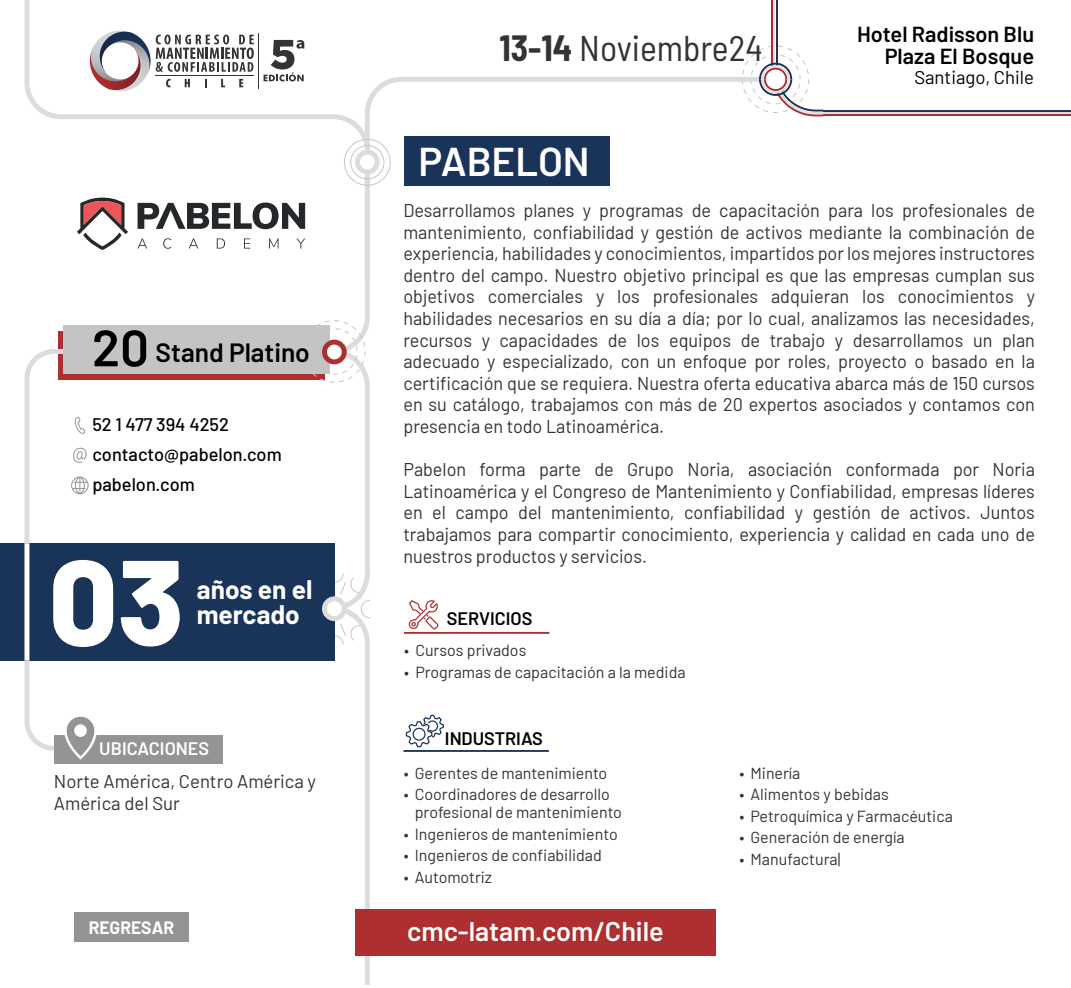
<style>
.page{position:relative;width:1071px;height:988px;background:#fff}
.page>*{position:absolute;margin:0;border:0;box-sizing:border-box;transform-origin:0 0}
.t1{font:800 120.92px "Barlow";color:#fff}
.t2{font:600 40.07px "Barlow";color:#fff}
.t3{font:semi-condensed 35.7px "Barlow";color:#333}
.t4{font:600 26.95px "Barlow";color:#fff}
.t5{font:600 26.43px "Barlow";color:#000}
.t6{font:700 26.25px/25.2px "Barlow";color:#fff}
.t7{font:600 21.7px/21.3px "Barlow";color:#000;text-align:right}
.t8{font:18.55px/21.5px "Barlow";color:#333;text-align:justify}
.t9{font:18.55px "Barlow";color:#000}
.t10{font:500 18.2px/30.3px "Barlow";color:#000}
.t11{font:600 18.03px "Barlow";color:#000}
.t12{font:600 18.03px "Barlow";color:#fff}
.t13{font:700 17.5px "Barlow";color:#fff}
.t14{font:16.1px/17.8px "Barlow";color:#333}
.s1{font-size:50.93px}
.s2{font-weight:700}
</style>
<div class="page">
<hr style="left:776px;top:0;width:2px;height:35px;background:#193359">
<hr style="left:771px;top:0;width:2px;height:35px;background:#ad2f2f">
<hr style="left:773px;top:0;width:2px;height:35px;background:#e0e0e0">
<hr style="left:776px;top:35px;width:2px;height:36px;background:#193359">
<hr style="left:771px;top:35px;width:2px;height:36px;background:#ad2f2f">
<hr style="left:773px;top:35px;width:2px;height:36px;background:#e0e0e0">
<hr style="left:823px;top:110px;width:37px;height:1px;background:#193359">
<hr style="left:823px;top:114px;width:37px;height:2px;background:#ad2f2f">
<hr style="left:823px;top:112px;width:37px;height:2px;background:#e0e0e0">
<hr style="left:860px;top:110px;width:36px;height:1px;background:#193359">
<hr style="left:860px;top:114px;width:36px;height:2px;background:#ad2f2f">
<hr style="left:860px;top:112px;width:36px;height:2px;background:#e0e0e0">
<hr style="left:896px;top:110px;width:36px;height:1px;background:#193359">
<hr style="left:896px;top:114px;width:36px;height:2px;background:#ad2f2f">
<hr style="left:896px;top:112px;width:36px;height:2px;background:#e0e0e0">
<hr style="left:932px;top:110px;width:37px;height:1px;background:#193359">
<hr style="left:932px;top:114px;width:37px;height:2px;background:#ad2f2f">
<hr style="left:932px;top:112px;width:37px;height:2px;background:#e0e0e0">
<hr style="left:969px;top:110px;width:36px;height:1px;background:#193359">
<hr style="left:969px;top:114px;width:36px;height:2px;background:#ad2f2f">
<hr style="left:969px;top:112px;width:36px;height:2px;background:#e0e0e0">
<hr style="left:1005px;top:110px;width:36px;height:1px;background:#193359">
<hr style="left:1005px;top:114px;width:36px;height:2px;background:#ad2f2f">
<hr style="left:1005px;top:112px;width:36px;height:2px;background:#e0e0e0">
<hr style="left:1041px;top:110px;width:30px;height:1px;background:#193359">
<hr style="left:1041px;top:114px;width:30px;height:2px;background:#ad2f2f">
<hr style="left:1041px;top:112px;width:30px;height:2px;background:#e0e0e0">
<div style="left:365px;top:386px;width:5px;height:189px;background:#dcdcdc"></div>
<svg style="left:24px;top:0;width:346px;height:312px"></svg>
<svg style="left:362px;top:74px;width:386px;height:210px"></svg>
<svg style="left:334px;top:568px;width:36px;height:69px"></svg>
<svg style="left:54px;top:637px;width:318px;height:347px"></svg>
<div style="left:1px;top:543px;width:333px;height:117px;background:#193359"></div>
<div style="left:324px;top:598px;width:20px;height:20px;background:#fff;border-radius:50%"></div>
<div style="left:322px;top:596px;width:25px;height:25px;border:5px solid #dcdcdc;border-radius:50%"></div>
<div style="left:355px;top:908px;width:361px;height:47px;background:#ad2f2f"></div>
<hr style="left:25px;top:543px;width:4px;height:117px;background:#fff">
<svg style="left:24px;top:346px;width:311px;height:202px"></svg>
<div style="left:54px;top:734px;width:169px;height:29px;background:#949493"></div>
<div style="left:64px;top:325px;width:266px;height:48px;background:#c4c4c4"></div>
<div style="left:357px;top:152px;width:20px;height:20px;background:#fff;border-radius:50%"></div>
<div style="left:355px;top:150px;width:25px;height:24px;border:5px solid #dcdcdc;border-radius:50%"></div>
<svg style="left:748px;top:53px;width:75px;height:63px"></svg>
<svg style="left:22px;top:655px;width:159px;height:104px"></svg>
<div style="left:74px;top:724px;width:13px;height:12px;background:#fff;border-radius:50%"></div>
<div style="left:344px;top:139px;width:47px;height:46px;border:1px solid #c6c6c5;border-radius:50%"></div>
<div style="left:350px;top:145px;width:34px;height:34px;border:1px solid #c6c6c5;border-radius:50%"></div>
<svg style="left:308px;top:312px;width:62px;height:79px"></svg>
<svg style="left:408px;top:600px;width:31px;height:30px"></svg>
<hr style="left:404px;top:631px;width:145px;height:2px;background:#ad2f2f">
<svg style="left:74px;top:416px;width:12px;height:18px"></svg>
<svg style="left:73px;top:446px;width:15px;height:17px"></svg>
<div style="left:71px;top:476px;width:18px;height:18px;border:1px solid #949493;border-radius:50%"></div>
<div style="left:75px;top:476px;width:10px;height:18px;border:1px solid #949493;border-radius:50%"></div>
<svg style="left:73px;top:477px;width:14px;height:16px"></svg>
<hr style="left:403px;top:749px;width:146px;height:2px;background:#193359">
<svg style="left:405px;top:714px;width:39px;height:33px"></svg>
<hr style="left:258px;top:33px;width:1px;height:55px;background:#333">
<svg style="left:90px;top:31px;width:164px;height:60px"></svg>
<svg style="left:264px;top:40px;width:40px;height:41px"></svg>
<svg style="left:77px;top:197px;width:51px;height:53px"></svg>
<svg style="left:138px;top:202px;width:167px;height:27px"></svg>
<svg style="left:138px;top:238px;width:9px;height:10px"></svg>
<svg style="left:163px;top:238px;width:8px;height:10px"></svg>
<svg style="left:189px;top:238px;width:9px;height:10px"></svg>
<svg style="left:217px;top:238px;width:8px;height:10px"></svg>
<svg style="left:244px;top:238px;width:6px;height:10px"></svg>
<svg style="left:269px;top:238px;width:10px;height:10px"></svg>
<svg style="left:297px;top:238px;width:8px;height:10px"></svg>
<div style="left:74px;top:911px;width:115px;height:30px;background:#949493"></div>
<h3 class="t5" style="left:92px;top:333px;width:219px"><span class="s1">20</span> Stand Platino</h3>
<p class="t10" style="left:92px;top:407px;width:191px">52 1 477 394 4252 contacto@pabelon.com pabelon.com</p>
<h1 class="t1" style="left:49px;top:511px;width:137px">03</h1>
<h3 class="t6" style="left:197px;top:574px;width:117px">años en el mercado</h3>
<p class="t12" style="left:99px;top:735px;width:111px">UBICACIONES</p>
<p class="t8" style="left:54px;top:769px;width:264px">Norte América, Centro América y<br>América del Sur</p>
<p class="t13" style="left:89px;top:913px;width:87px">REGRESAR</p>
<h3 class="t3" style="left:499px;top:23px;width:265px"><span class="s2">13-14</span> Noviembre24</h3>
<h2 class="t2" style="left:419px;top:132px;width:173px">PABELON</h2>
<p class="t7" style="left:857px;top:22px;width:179px">Hotel Radisson Blu<br>Plaza El Bosque</p>
<p class="t9" style="left:914px;top:64px;width:121px">Santiago, Chile</p>
<p class="t8" style="left:403px;top:198px;width:633px">Desarrollamos planes y programas de capacitación para los profesionales de mantenimiento, confiabilidad y gestión de activos mediante la combinación de experiencia, habilidades y conocimientos, impartidos por los mejores instructores dentro del campo. Nuestro objetivo principal es que las empresas cumplan sus objetivos comerciales y los profesionales adquieran los conocimientos y habilidades necesarios en su día a día; por lo cual, analizamos las necesidades, recursos y capacidades de los equipos de trabajo y desarrollamos un plan adecuado y especializado, con un enfoque por roles, proyecto o basado en la certificación que se requiera. Nuestra oferta educativa abarca más de 150 cursos en su catálogo, trabajamos con más de 20 expertos asociados y contamos con presencia en todo Latinoamérica.</p>
<p class="t8" style="left:403px;top:457px;width:633px">Pabelon forma parte de Grupo Noria, asociación conformada por Noria Latinoamérica y el Congreso de Mantenimiento y Confiabilidad, empresas líderes en el campo del mantenimiento, confiabilidad y gestión de activos. Juntos trabajamos para compartir conocimiento, experiencia y calidad en cada uno de nuestros productos y servicios.</p>
<p class="t11" style="left:447px;top:605px;width:87px">SERVICIOS</p>
<p class="t14" style="left:404px;top:640px;width:124px">• Cursos privados</p>
<p class="t14" style="left:404px;top:661px;width:283px">• Programas de capacitación a la medida</p>
<p class="t11" style="left:445px;top:725px;width:99px">INDUSTRIAS</p>
<p class="t14" style="left:404px;top:762px;width:205px">• Gerentes de mantenimiento</p>
<p class="t14" style="left:415px;top:783px;width:209px;text-indent:-11px">• Coordinadores de desarrollo profesional de mantenimiento</p>
<p class="t14" style="left:404px;top:823px;width:216px">• Ingenieros de mantenimiento</p>
<p class="t14" style="left:404px;top:845px;width:200px">• Ingenieros de confiabilidad</p>
<p class="t14" style="left:404px;top:866px;width:90px">• Automotriz</p>
<h3 class="t4" style="left:407px;top:911px;width:258px">cmc-latam.com/Chile</h3>
<p class="t14" style="left:739px;top:762px;width:63px">• Minería</p>
<p class="t14" style="left:739px;top:783px;width:151px">• Alimentos y bebidas</p>
<p class="t14" style="left:739px;top:805px;width:215px">• Petroquímica y Farmacéutica</p>
<p class="t14" style="left:739px;top:827px;width:167px">• Generación de energía</p>
<p class="t14" style="left:739px;top:848px;width:103px">• Manufactura|</p>
</div>
